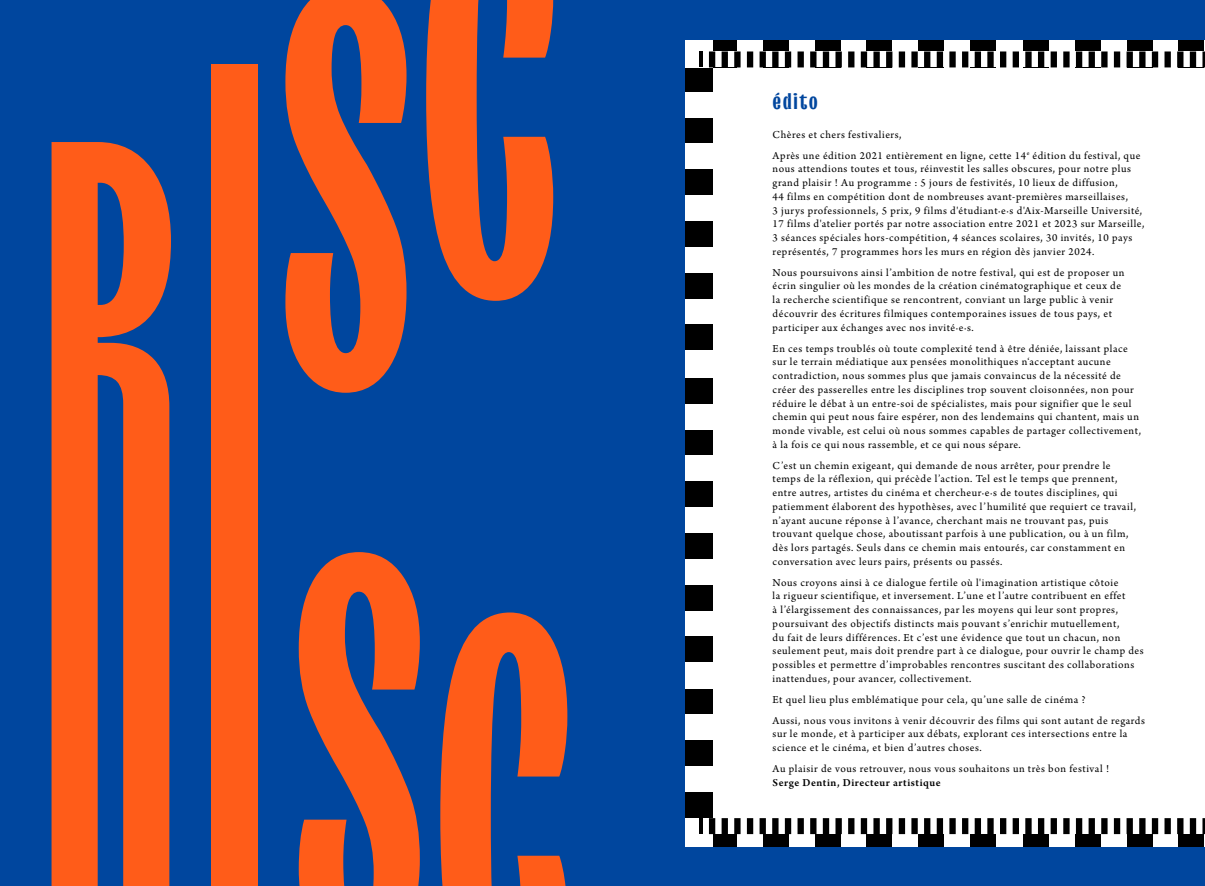
<style>
.page{position:relative;width:1205px;height:886px;background:#00469e}
.page>*{position:absolute;margin:0;border:0;box-sizing:border-box;transform-origin:0 0}
.t1{font:700 28.75px "Matorral";color:#000}
.t2{font:22.5px "TT Trailers Trial Db";color:#00469e;scale:1.5 1}
.t3{font:11.25px/13.8px "Arno Pro";letter-spacing:.05em;color:#000}
.t4{font:600 11.25px "Arno Pro";letter-spacing:.05em;color:#000}
.t5{font:8.75px "Mark Pro";letter-spacing:-.01em;color:#000}
</style>
<div class="page">
<div style="left:710px;top:67px;width:495px;height:751px;background:#fff"></div>
<div style="left:686px;top:819px;width:27px;height:27px;background:#fff"></div>
<div style="left:686px;top:66px;width:27px;height:27px;background:#000"></div>
<div style="left:686px;top:92px;width:27px;height:27px;background:#fff"></div>
<div style="left:686px;top:40px;width:27px;height:27px;background:#fff"></div>
<div style="left:686px;top:118px;width:27px;height:27px;background:#000"></div>
<div style="left:686px;top:144px;width:27px;height:27px;background:#fff"></div>
<div style="left:686px;top:170px;width:27px;height:27px;background:#000"></div>
<div style="left:686px;top:196px;width:27px;height:27px;background:#fff"></div>
<div style="left:686px;top:221px;width:27px;height:27px;background:#000"></div>
<div style="left:686px;top:247px;width:27px;height:27px;background:#fff"></div>
<div style="left:686px;top:273px;width:27px;height:27px;background:#000"></div>
<div style="left:686px;top:299px;width:27px;height:27px;background:#fff"></div>
<div style="left:686px;top:325px;width:27px;height:27px;background:#000"></div>
<div style="left:686px;top:351px;width:27px;height:27px;background:#fff"></div>
<div style="left:686px;top:378px;width:27px;height:27px;background:#000"></div>
<div style="left:686px;top:404px;width:27px;height:27px;background:#fff"></div>
<div style="left:686px;top:430px;width:27px;height:27px;background:#000"></div>
<div style="left:686px;top:456px;width:27px;height:27px;background:#fff"></div>
<div style="left:686px;top:482px;width:27px;height:27px;background:#000"></div>
<div style="left:686px;top:508px;width:27px;height:27px;background:#fff"></div>
<div style="left:686px;top:533px;width:27px;height:27px;background:#000"></div>
<div style="left:686px;top:559px;width:27px;height:27px;background:#fff"></div>
<div style="left:686px;top:585px;width:27px;height:27px;background:#000"></div>
<div style="left:686px;top:611px;width:27px;height:27px;background:#fff"></div>
<div style="left:686px;top:637px;width:27px;height:27px;background:#000"></div>
<div style="left:686px;top:663px;width:27px;height:27px;background:#fff"></div>
<div style="left:686px;top:689px;width:27px;height:27px;background:#000"></div>
<div style="left:686px;top:715px;width:27px;height:27px;background:#fff"></div>
<div style="left:686px;top:741px;width:27px;height:27px;background:#000"></div>
<div style="left:686px;top:766px;width:27px;height:27px;background:#fff"></div>
<div style="left:686px;top:792px;width:27px;height:27px;background:#000"></div>
<div style="left:686px;top:818px;width:27px;height:27px;background:#fff"></div>
<hr style="left:699px;top:51px;width:3px;height:16px;background:#000">
<svg style="left:709px;top:40px;width:496px;height:27px;background:#7f7f7f"></svg>
<hr style="left:699px;top:818px;width:3px;height:16px;background:#000">
<svg style="left:709px;top:818px;width:496px;height:28px;background:#7d7d7d"></svg>
<svg style="left:285px;top:0;width:121px;height:393px;fill:#ff5c19"></svg>
<svg style="left:52px;top:142px;width:119px;height:744px;fill:#ff5c19"></svg>
<div style="left:212px;top:64px;width:46px;height:822px;background:#ff5c19"></div>
<svg style="left:299px;top:552px;width:121px;height:334px"></svg>
<svg style="left:426px;top:0;width:127px;height:301px"></svg>
<svg style="left:440px;top:612px;width:127px;height:274px"></svg>
<h2 class="t2" style="left:772px;top:89px;width:32px">édito</h2>
<p class="t3" style="left:772px;top:125px;width:369px;line-height:20.9px">Chères et chers festivaliers,<br>Après une édition 2021 entièrement en ligne, cette 14<sup>e</sup> édition du festival, que</p>
<p class="t3" style="left:772px;top:163px;width:373px">nous attendions toutes et tous, réinvestit les salles obscures, pour notre plus grand plaisir ! Au programme : 5 jours de festivités, 10 lieux de diffusion,<br>44 films en compétition dont de nombreuses avant-premières marseillaises,<br>3 jurys professionnels, 5 prix, 9 films d'étudiant·e·s d'Aix-Marseille Université, 17 films d'atelier portés par notre association entre 2021 et 2023 sur Marseille, 3 séances spéciales hors-compétition, 4 séances scolaires, 30 invités, 10 pays représentés, 7 programmes hors les murs en région dès janvier 2024.</p>
<p class="t3" style="left:772px;top:266px;width:353px">Nous poursuivons ainsi l’ambition de notre festival, qui est de proposer un écrin singulier où les mondes de la création cinématographique et ceux de la recherche scientifique se rencontrent, conviant un large public à venir découvrir des écritures filmiques contemporaines issues de tous pays, et participer aux échanges avec nos invité·e·s.</p>
<p class="t3" style="left:772px;top:342px;width:370px">En ces temps troublés où toute complexité tend à être déniée, laissant place sur le terrain médiatique aux pensées monolithiques n‘acceptant aucune contradiction, nous sommes plus que jamais convaincus de la nécessité de créer des passerelles entre les disciplines trop souvent cloisonnées, non pour réduire le débat à un entre-soi de spécialistes, mais pour signifier que le seul chemin qui peut nous faire espérer, non des lendemains qui chantent, mais un monde vivable, est celui où nous sommes capables de partager collectivement, à la fois ce qui nous rassemble, et ce qui nous sépare.</p>
<p class="t3" style="left:772px;top:459px;width:365px">C’est un chemin exigeant, qui demande de nous arrêter, pour prendre le temps de la réflexion, qui précède l’action. Tel est le temps que prennent, entre autres, artistes du cinéma et chercheur·e·s de toutes disciplines, qui patiemment élaborent des hypothèses, avec l’humilité que requiert ce travail, n’ayant aucune réponse à l’avance, cherchant mais ne trouvant pas, puis trouvant quelque chose, aboutissant parfois à une publication, ou à un film, dès lors partagés. Seuls dans ce chemin mais entourés, car constamment en conversation avec leurs pairs, présents ou passés.</p>
<p class="t3" style="left:772px;top:576px;width:373px">Nous croyons ainsi à ce dialogue fertile où l'imagination artistique côtoie<br>la rigueur scientifique, et inversement. L’une et l’autre contribuent en effet<br>à l’élargissement des connaissances, par les moyens qui leur sont propres, poursuivant des objectifs distincts mais pouvant s’enrichir mutuellement,<br>du fait de leurs différences. Et c’est une évidence que tout un chacun, non seulement peut, mais doit prendre part à ce dialogue, pour ouvrir le champ des possibles et permettre d’improbables rencontres suscitant des collaborations inattendues, pour avancer, collectivement.</p>
<p class="t3" style="left:772px;top:689px;width:374px;line-height:20.9px">Et quel lieu plus emblématique pour cela, qu’une salle de cinéma ?<br>Aussi, nous vous invitons à venir découvrir des films qui sont autant de regards</p>
<p class="t3" style="left:772px;top:728px;width:356px">sur le monde, et à participer aux débats, explorant ces intersections entre la science et le cinéma, et bien d’autres choses.</p>
<p class="t3" style="left:772px;top:762px;width:338px">Au plaisir de vous retrouver, nous vous souhaitons un très bon festival !</p>
<p class="t4" style="left:772px;top:776px;width:170px">Serge Dentin, Directeur artistique</p>
<h1 class="t1" style="left:852px;top:141px;width:105px">gratuit</h1>
<p class="t5" style="left:888px;top:228px;width:33px">AUVAG</p>
</div>
